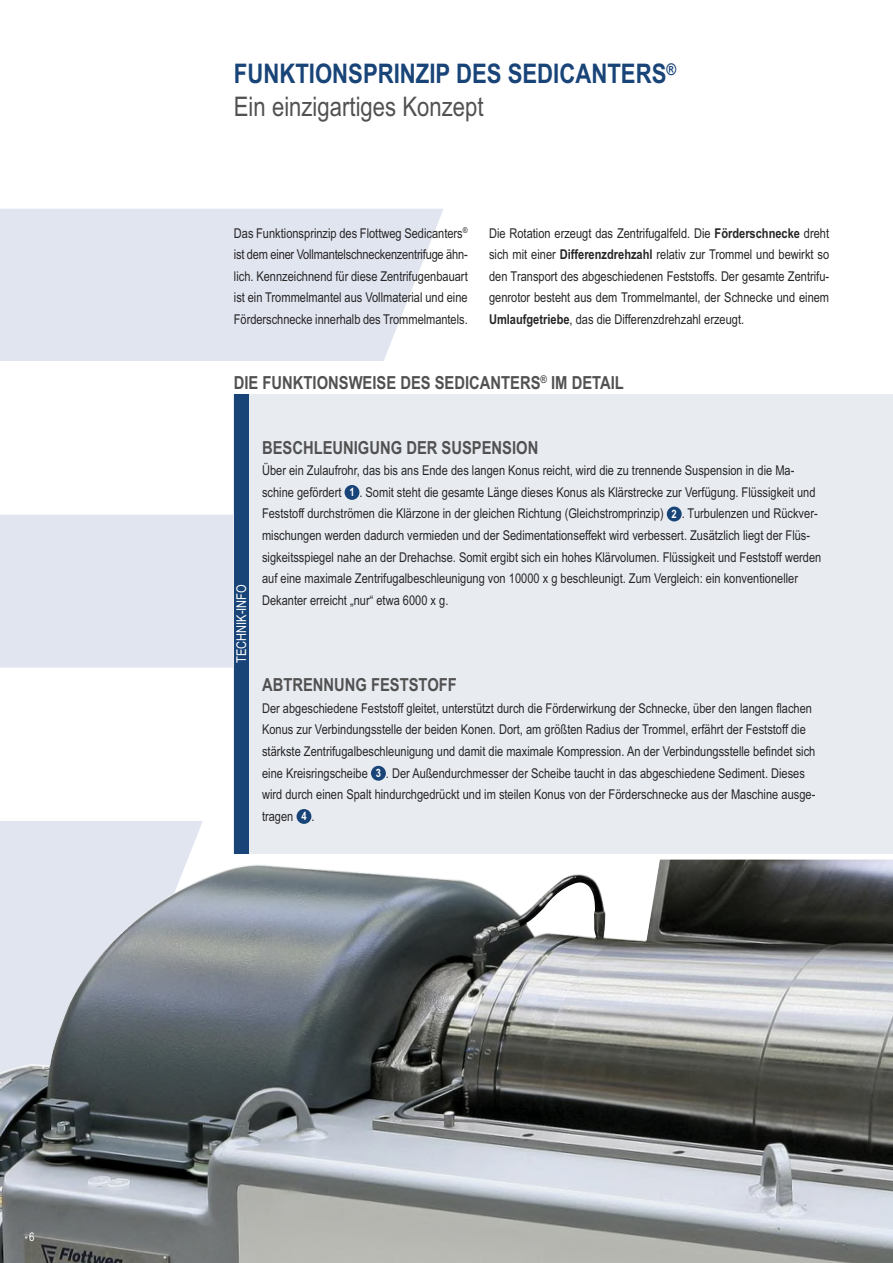
<style>
.page{position:relative;width:893px;height:1263px;background:#fff}
.page>*{position:absolute;margin:0;border:0;box-sizing:border-box;transform-origin:0 0}
.t1{font:700 27px/32.4px "Arial Narrow";color:#184478}
.t2{font:700 18px "Arial Narrow";color:#525152}
.t3{font:13.5px/21.6px "Arial Narrow";color:#272526}
.t4{font:13.5px "Arial Narrow";color:#fff}
.t5{font:12px "Arial Narrow";color:#fff}
.t6{font:700 11.55px "Arial Narrow";color:#fff}
.s1{font-weight:400;color:#525152}
.s2{font-weight:700}
</style>
<div class="page">
<svg style="left:0;top:209px;width:444px;height:650px;fill:#e1e5f0"></svg>
<img style="left:0;top:859px;width:893px;height:404px">
<div style="left:234px;top:394px;width:659px;height:459px;background:#e8ecf1"></div>
<div style="left:234px;top:394px;width:15px;height:459px;background:#184478"></div>
<div style="left:345px;top:485px;width:14px;height:15px;background:#184478;border-radius:50%"></div>
<div style="left:667px;top:507px;width:15px;height:14px;background:#184478;border-radius:50%"></div>
<div style="left:371px;top:766px;width:15px;height:15px;background:#184478;border-radius:50%"></div>
<div style="left:297px;top:809px;width:14px;height:15px;background:#184478;border-radius:50%"></div>
<p class="t5" style="left:29px;top:1229px;width:7px">6</p>
<h1 class="t1" style="left:234px;top:58px;width:444px">FUNKTIONSPRINZIP DES SEDICANTERS<sup>®<br></sup><span class="s1">Ein einzigartiges Konzept</span></h1>
<p class="t3" style="left:234px;top:222px;width:235px;text-align:justify">Das Funktionsprinzip des Flottweg Sedicanters<sup>® </sup>ist dem einer Vollmantelschneckenzentrifuge ähn&shy;lich. Kennzeichnend für diese Zentrifugenbauart ist ein Trommelmantel aus Vollmaterial und eine Förderschnecke innerhalb des Trommelmantels.</p>
<p class="t3" style="left:489px;top:222px;width:342px;text-align:justify">Die Rotation erzeugt das Zentrifugalfeld. Die <span class="s2">Förderschnecke</span> dreht sich mit einer <span class="s2">Differenzdrehzahl</span> relativ zur Trommel und bewirkt so den Transport des abgeschiedenen Feststoffs. Der gesamte Zentrifu&shy;genrotor besteht aus dem Trommelmantel, der Schnecke und einem <span class="s2">Umlaufgetriebe</span>, das die Differenzdrehzahl erzeugt.</p>
<h2 class="t2" style="left:234px;top:372px;width:391px">DIE FUNKTIONSWEISE DES SEDICANTERS<sup>®</sup> IM DETAIL</h2>
<p class="t4" style="left:233px;top:663px;width:80px;rotate:-90deg">TECHNIK-INFO</p>
<h2 class="t2" style="left:262px;top:437px;width:278px">BESCHLEUNIGUNG DER SUSPENSION</h2>
<p class="t3" style="left:262px;top:460px;width:534px">Über ein Zulaufrohr, das bis ans Ende des langen Konus reicht, wird die zu trennende Suspension in die Ma&shy;schine gefördert</p>
<p class="t3" style="left:262px;top:481px;width:555px;text-indent:97px">. Somit steht die gesamte Länge dieses Konus als Klärstrecke zur Verfügung. Flüssigkeit und<br>Feststoff durchströmen die Klärzone in der gleichen Richtung (Gleichstromprinzip)</p>
<p class="t6" style="left:349px;top:485px;width:7px">1</p>
<p class="t3" style="left:262px;top:503px;width:561px;text-indent:420px">. Turbulenzen und Rückver&shy;mischungen werden dadurch vermieden und der Sedimentationseffekt wird verbessert. Zusätzlich liegt der Flüs&shy;sigkeitsspiegel nahe an der Drehachse. Somit ergibt sich ein hohes Klärvolumen. Flüssigkeit und Feststoff werden auf eine maximale Zentrifugalbeschleunigung von 10000 x g beschleunigt. Zum Vergleich: ein konventioneller Dekanter erreicht „nur“ etwa 6000 x g.</p>
<p class="t6" style="left:672px;top:507px;width:7px">2</p>
<h2 class="t2" style="left:262px;top:674px;width:196px">ABTRENNUNG FESTSTOFF</h2>
<p class="t3" style="left:262px;top:697px;width:555px">Der abgeschiedene Feststoff gleitet, unterstützt durch die Förderwirkung der Schnecke, über den langen flachen Konus zur Verbindungsstelle der beiden Konen. Dort, am größten Radius der Trommel, erfährt der Feststoff die stärkste Zentrifugalbeschleunigung und damit die maximale Kompression. An der Verbindungsstelle befindet sich eine Kreisringscheibe</p>
<p class="t3" style="left:262px;top:762px;width:555px;text-indent:124px">. Der Außendurchmesser der Scheibe taucht in das abgeschiedene Sediment. Dieses wird durch einen Spalt hindurchgedrückt und im steilen Konus von der Förderschnecke aus der Maschine ausge&shy;tragen</p>
<p class="t6" style="left:376px;top:766px;width:7px">3</p>
<p class="t6" style="left:301px;top:809px;width:7px">4</p>
<p class="t3" style="left:311px;top:805px;width:5px">.</p>
</div>
